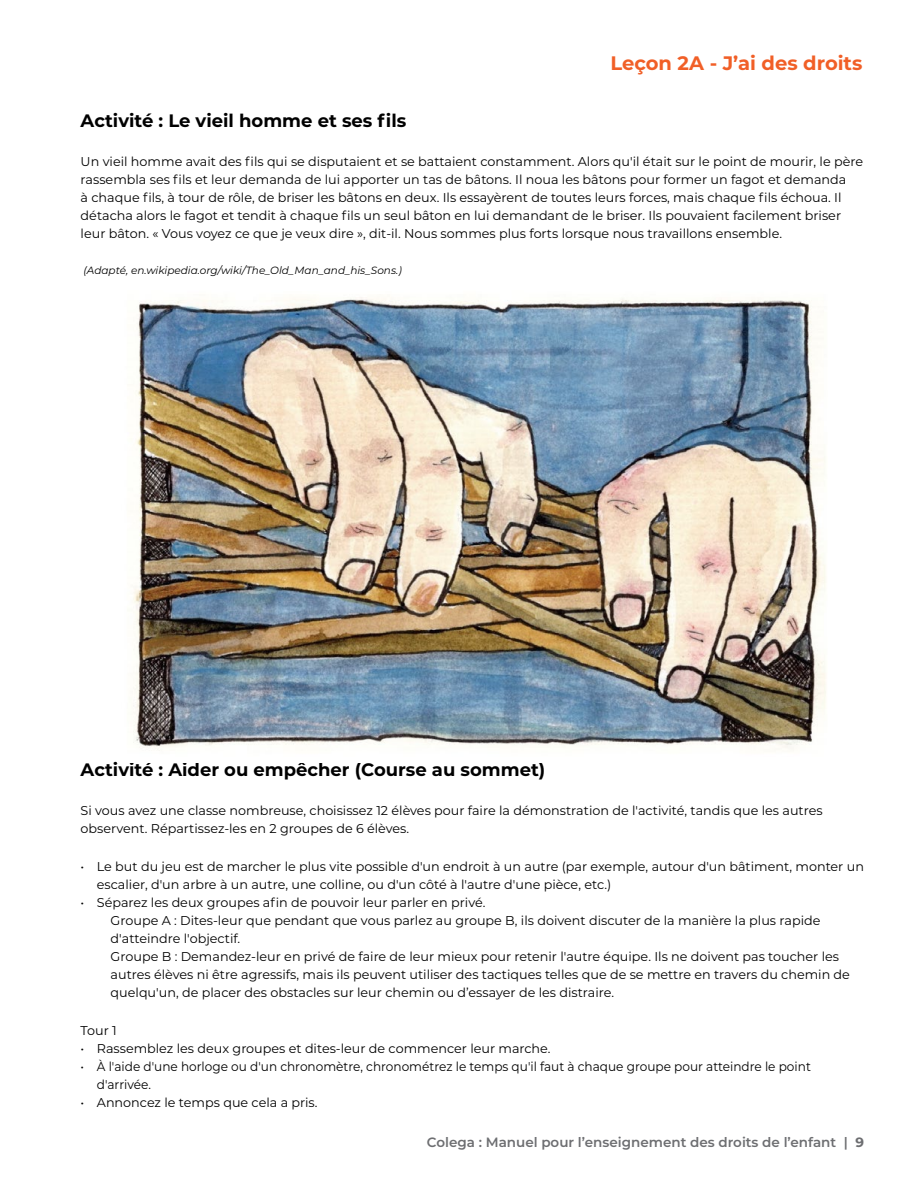
<style>
.page{position:relative;width:918px;height:1188px;background:#fff}
.page>*{position:absolute;margin:0;border:0;box-sizing:border-box;transform-origin:0 0}
.t1{font:700 19.5px "Montserrat";color:#f15f27}
.t2{font:700 18px "Montserrat";color:#000}
.t3{font:600 13.5px "Montserrat";color:#6d6e71}
.t4{font:12.75px/18px "Montserrat";color:#000}
.t5{font:12.75px/18px "Montserrat";color:#000;scale:.95 1}
.t6{font:italic 10.5px "Montserrat";color:#000}
.s1{font-weight:700}
</style>
<div class="page">
<img style="left:133px;top:297px;width:693px;height:454px">
<h1 class="t1" style="left:610px;top:49px;width:254px">Leçon 2A - J’ai des droits</h1>
<h2 class="t2" style="left:81px;top:107px;width:327px">Activité : Le vieil homme et ses fils</h2>
<p class="t4" style="left:81px;top:152px;width:784px">Un vieil homme avait des fils qui se disputaient et se battaient constamment. Alors qu'il était sur le point de mourir, le père rassembla ses fils et leur demanda de lui apporter un tas de bâtons. Il noua les bâtons pour former un fagot et demanda<br>à chaque fils, à tour de rôle, de briser les bâtons en deux. Ils essayèrent de toutes leurs forces, mais chaque fils échoua. Il détacha alors le fagot et tendit à chaque fils un seul bâton en lui demandant de le briser. Ils pouvaient facilement briser leur bâton. « Vous voyez ce que je veux dire », dit-il. Nous sommes plus forts lorsque nous travaillons ensemble.</p>
<p class="t6" style="left:83px;top:263px;width:320px">(Adapté, en.wikipedia.org/wiki/The_Old_Man_and_his_Sons.)</p>
<h2 class="t2" style="left:81px;top:757px;width:466px">Activité : Aider ou empêcher (Course au sommet)</h2>
<p class="t4" style="left:81px;top:801px;width:743px">Si vous avez une classe nombreuse, choisissez 12 élèves pour faire la démonstration de l'activité, tandis que les autres observent. Répartissez-les en 2 groupes de 6 élèves.</p>
<p class="t4" style="left:97px;top:857px;width:769px;text-indent:-16px">• Le but du jeu est de marcher le plus vite possible d'un endroit à un autre (par exemple, autour d'un bâtiment, monter un escalier, d'un arbre à un autre, une colline, ou d'un côté à l'autre d'une pièce, etc.)</p>
<p class="t4" style="left:111px;top:893px;width:741px;text-indent:-30px">• Séparez les deux groupes afin de pouvoir leur parler en privé.<br>Groupe A : Dites-leur que pendant que vous parlez au groupe B, ils doivent discuter de la manière la plus rapide d'atteindre l'objectif.<br>Groupe B : Demandez-leur en privé de faire de leur mieux pour retenir l'autre équipe. Ils ne doivent pas toucher les autres élèves ni être agressifs, mais ils peuvent utiliser des tactiques telles que de se mettre en travers du chemin de quelqu'un, de placer des obstacles sur leur chemin ou d’essayer de les distraire.</p>
<p class="t4" style="left:81px;top:1021px;width:38px">Tour 1</p>
<p class="t4" style="left:81px;top:1039px;width:472px">• Rassemblez les deux groupes et dites-leur de commencer leur marche.</p>
<p class="t5" style="left:97px;top:1057px;width:753px;text-indent:-16px">• À l'aide d'une horloge ou d'un chronomètre, chronométrez le temps qu'il faut à chaque groupe pour atteindre le point d'arrivée.</p>
<p class="t4" style="left:81px;top:1093px;width:238px">• Annoncez le temps que cela a pris.</p>
<p class="t3" style="left:427px;top:1133px;width:439px">Colega : Manuel pour l’enseignement des droits de l’enfant | <span class="s1">9</span></p>
</div>
